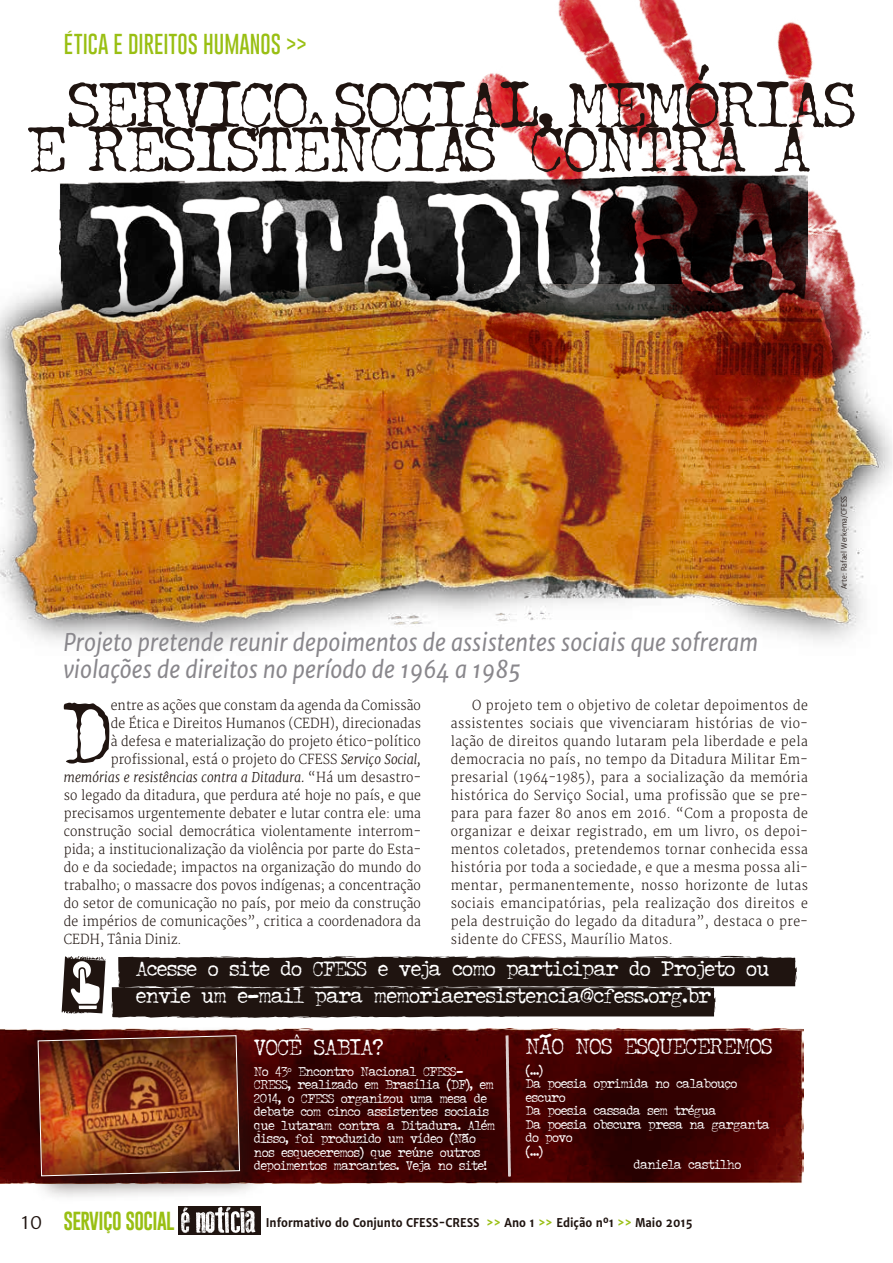
<style>
.page{position:relative;width:893px;height:1263px;background:#fff}
.page>*{position:absolute;margin:0;border:0;box-sizing:border-box;transform-origin:0 0}
.t1{font:82.5px "John Doe";color:#1f1410;scale:.9 1}
.t2{font:61.05px/44.2px "John Doe";color:#1f1410}
.t3{font:italic 24px/27px "Merriweather Sans";color:#89878c;scale:.9 1}
.t4{font:21px "John Doe";color:#fff}
.t5{font:100 21px "Gobold";color:#99bf13}
.t6{font:19.5px/27px "John Doe";color:#fff}
.t7{font:19.05px "Gobold";letter-spacing:-.03em;color:#99bf13}
.t8{font:300 13.5px/18px "Merriweather";letter-spacing:.01em;color:#1f1410;text-align:justify;scale:.9 1}
.t9{font:italic 300 13.5px "Merriweather";letter-spacing:.01em;color:#1f1410;scale:.9 1}
.t10{font:12px/13.5px "John Doe";color:#fff}
.t11{font:700 12px "Merriweather Sans";color:#1f1410;scale:.9 1}
.t12{font:7.5px "Merriweather Sans";color:#1f1410;scale:.9 1}
.s1{font-style:italic}
.s2{font-style:normal}
.s3{font-family:"Merriweather Sans";font-size:21px;color:#1f1410}
.s4{color:#99bf13}
</style>
<div class="page">
<div style="left:178px;top:1206px;width:82px;height:29px;background:#1f1410"></div>
<svg style="left:181px;top:1207px;width:9px;height:26px"></svg>
<svg style="left:196px;top:1206px;width:60px;height:27px"></svg>
<img style="left:59px;top:180px;width:295px;height:59px">
<img style="left:0;top:239px;width:864px;height:408px">
<img style="left:354px;top:0;width:538px;height:528px">
<svg style="left:112px;top:956px;width:685px;height:62px;background:#382f2b"></svg>
<svg style="left:62px;top:956px;width:44px;height:58px"></svg>
<img style="left:0;top:1028px;width:804px;height:155px">
<div style="left:27px;top:1025px;width:240px;height:178px;background:#1f1410;opacity:.57"></div>
<img style="left:37px;top:1035px;width:204px;height:142px">
<svg style="left:505px;top:1035px;width:7px;height:142px"></svg>
<h3 class="t5" style="left:64px;top:30px;width:245px">ÉTICA E DIREITOS HUMANOS &gt;&gt;</h3>
<h2 class="t2" style="left:28px;top:79px;width:828px;text-indent:40px">Serviço Social, memórias e resistências contra a</h2>
<h3 class="t3" style="left:63px;top:629px;width:773px">Projeto pretende reunir depoimentos de assistentes sociais que sofreram violações de direitos no período de 1964 a 1985</h3>
<h1 class="t1" style="left:63px;top:672px;width:54px">D</h1>
<p class="t8" style="left:111px;top:696px;width:346px">entre as ações que constam da agenda da Comissão</p>
<p class="t8" style="left:111px;top:714px;width:346px">de Ética e Direitos Humanos (CEDH), direcionadas</p>
<p class="t8" style="left:111px;top:732px;width:346px">à defesa e materialização do projeto ético-político</p>
<p class="t8" style="left:111px;top:750px;width:346px">profissional, está o projeto do CFESS <span class="s1">Serviço Social,</span></p>
<p class="t9" style="left:64px;top:768px;width:398px">memórias e resistências contra a Ditadura. <span class="s2">“Há um desastro-</span></p>
<p class="t8" style="left:64px;top:786px;width:398px">so legado da ditadura, que perdura até hoje no país, e que</p>
<p class="t8" style="left:64px;top:804px;width:398px">precisamos urgentemente debater e lutar contra ele: uma</p>
<p class="t8" style="left:64px;top:822px;width:398px">construção social democrática violentamente interrom-</p>
<p class="t8" style="left:64px;top:840px;width:398px">pida; a institucionalização da violência por parte do Esta-</p>
<p class="t8" style="left:64px;top:858px;width:398px">do e da sociedade; impactos na organização do mundo do</p>
<p class="t8" style="left:64px;top:876px;width:398px">trabalho; o massacre dos povos indígenas; a concentração</p>
<p class="t8" style="left:64px;top:894px;width:398px">do setor de comunicação no país, por meio da construção</p>
<p class="t8" style="left:64px;top:912px;width:398px">de impérios de comunicações”, critica a coordenadora da</p>
<p class="t8" style="left:64px;top:930px;width:133px">CEDH, Tânia Diniz.</p>
<p class="t8" style="left:451px;top:696px;width:398px;text-indent:21px">O projeto tem o objetivo de coletar depoimentos de assistentes sociais que vivenciaram histórias de vio&shy;lação de direitos quando lutaram pela liberdade e pela democracia no país, no tempo da Ditadura Militar Em&shy;presarial (1964-1985), para a socialização da memória histórica do Serviço Social, uma profissão que se pre&shy;para para fazer 80 anos em 2016. “Com a proposta de organizar e deixar registrado, em um livro, os depoi&shy;mentos coletados, pretendemos tornar conhecida essa história por toda a sociedade, e que a mesma possa ali&shy;mentar, permanentemente, nosso horizonte de lutas sociais emancipatórias, pela realização dos direitos e pela destruição do legado da ditadura”, destaca o pre&shy;sidente do CFESS, Maurílio Matos.</p>
<h3 class="t6" style="left:136px;top:954px;width:634px">Acesse o site do CFESS e veja como participar do Projeto ou envie um e-mail para memoriaeresistencia@cfess.org.br</h3>
<h3 class="t4" style="left:254px;top:1031px;width:131px">Você sabia?</h3>
<p class="t10" style="left:254px;top:1063px;width:242px">No 43<sup>o</sup> Encontro Nacional CFESS-CRESS, realizado em Brasília (DF), em 2014, o CFESS organizou uma mesa de debate com cinco assistentes sociais que lutaram contra a Ditadura. Além disso, foi produzido um vídeo (Não nos esqueceremos) que reúne outros depoimentos marcantes. Veja no site!</p>
<h3 class="t4" style="left:526px;top:1031px;width:248px">não nos esqueceremos</h3>
<p class="t10" style="left:526px;top:1063px;width:19px">(...)</p>
<p class="t10" style="left:526px;top:1076px;width:213px">Da poesia oprimida no calabouço</p>
<p class="t10" style="left:526px;top:1090px;width:41px">escuro</p>
<p class="t10" style="left:526px;top:1103px;width:191px">Da poesia cassada sem trégua</p>
<p class="t10" style="left:526px;top:1117px;width:245px">Da poesia obscura presa na garganta</p>
<p class="t10" style="left:526px;top:1130px;width:48px">do povo</p>
<p class="t10" style="left:526px;top:1144px;width:19px">(...)</p>
<p class="t10" style="left:634px;top:1157px;width:109px">daniela castilho</p>
<h3 class="t7" style="left:21px;top:1209px;width:155px"><span class="s3">10</span> SERVIÇO SOCIAL</h3>
<p class="t11" style="left:266px;top:1215px;width:476px">Informativo do Conjunto CFESS-CRESS <span class="s4">&gt;&gt;</span> Ano 1 <span class="s4">&gt;&gt;</span> Edição nº1 <span class="s4">&gt;&gt;</span> Maio 2015</p>
<p class="t12" style="left:839px;top:589px;width:105px;rotate:-90deg">Arte: Rafael Werkema/CFESS</p>
</div>
